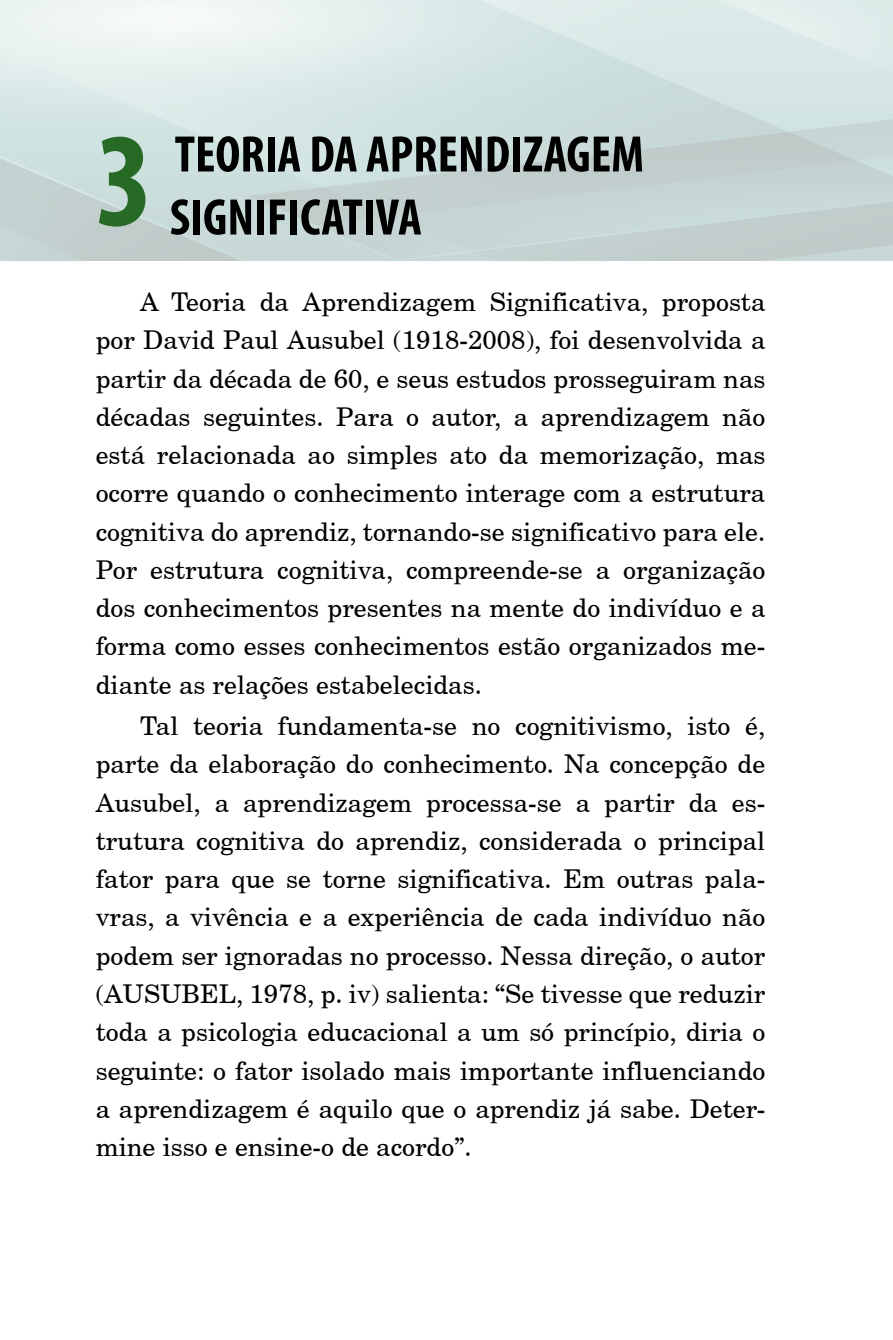
<style>
.page{position:relative;width:893px;height:1340px;background:#fff}
.page>*{position:absolute;margin:0;border:0;box-sizing:border-box;transform-origin:0 0}
.t1{font:700 condensed 135px "Myriad Pro";color:#276a26}
.t2{font:700 condensed 51.75px/63px "Myriad Pro";color:#000}
.t3{font:25.88px/38.2px "New Brunswick Plain";color:#000;text-align:justify}
</style>
<div class="page">
<h1 class="t1" style="left:96px;top:96px;width:59px">3</h1>
<h2 class="t2" style="left:170px;top:122px;width:476px">TEORIA DA APRENDIZAGEM<br>SIGNIFICATIVA</h2>
<p class="t3" style="left:96px;top:282px;width:671px;text-indent:45px">A Teoria da Aprendizagem Significativa, proposta por David Paul Ausubel (1918-2008), foi desenvolvida a partir da década de 60, e seus estudos prosseguiram nas décadas seguintes. Para o autor, a aprendizagem não está relacionada ao simples ato da memorização, mas ocorre quando o conhecimento interage com a estrutura cognitiva do aprendiz, tornando-se significativo para ele.<br>Por estrutura cognitiva, compreende-se a organização dos conhecimentos presentes na mente do indivíduo e a forma como esses conhecimentos estão organizados me&shy;diante as relações estabelecidas.</p>
<p class="t3" style="left:96px;top:706px;width:671px;text-indent:45px">Tal teoria fundamenta-se no cognitivismo, isto é, parte da elaboração do conhecimento. Na concepção de Ausubel, a aprendizagem processa-se a partir da es&shy;trutura cognitiva do aprendiz, considerada o principal fator para que se torne significativa. Em outras pala&shy;vras, a vivência e a experiência de cada indivíduo não podem ser ignoradas no processo. Nessa direção, o autor (AUSUBEL, 1978, p. iv) salienta: “Se tivesse que reduzir toda a psicologia educacional a um só princípio, diria o seguinte: o fator isolado mais importante influenciando a aprendizagem é aquilo que o aprendiz já sabe. Deter&shy;mine isso e ensine-o de acordo”.</p>
</div>
